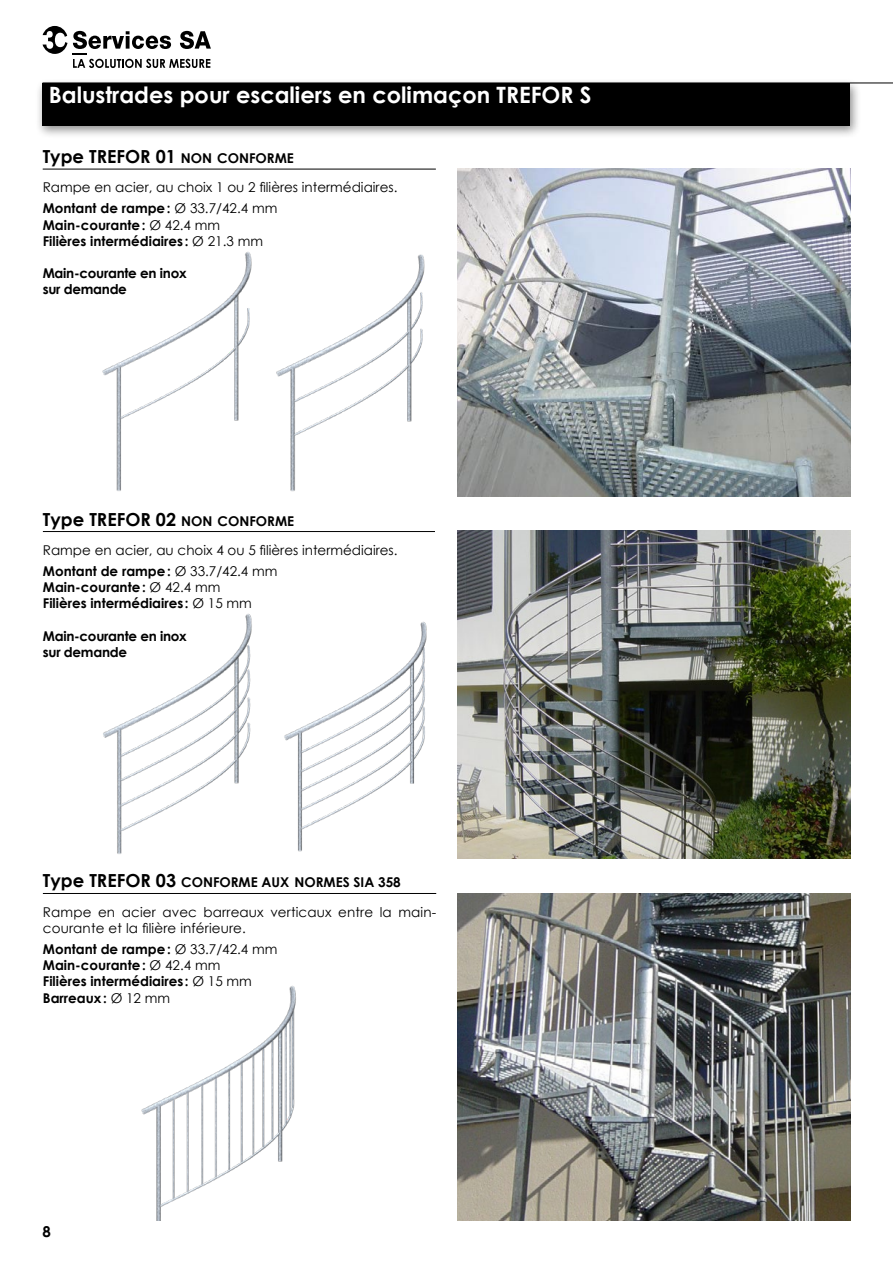
<style>
.page{position:relative;width:893px;height:1263px;background:#fff}
.page>*{position:absolute;margin:0;border:0;box-sizing:border-box;transform-origin:0 0}
.t1{font:700 22.5px "Century Gothic";color:#fff}
.t2{font:700 18px "Century Gothic";color:#000}
.t3{font:700 15px "Century Gothic";color:#000}
.t4{font:13.5px/21px "Century Gothic";color:#000}
.t5{font:700 13.5px/16.2px "Century Gothic";color:#000}
.t6{font:700 13.5px/16.2px "Century Gothic";letter-spacing:-.02em;color:#000}
.s1{font-size:13.5px}
.s2{font-weight:700}
.s3{font-weight:400}
.s4{font-weight:700;font-size:18px}
</style>
<div class="page">
<svg style="left:43px;top:26px;width:24px;height:28px"></svg>
<svg style="left:73px;top:31px;width:138px;height:37px"></svg>
<div style="left:35px;top:78px;width:826px;height:61px;background:#000;opacity:.45"></div>
<div style="left:43px;top:83px;width:807px;height:42px;background:#000"></div>
<hr style="left:43px;top:83px;width:850px;height:1px;background:#000">
<hr style="left:43px;top:169px;width:393px;height:1px;background:#000">
<img style="left:102px;top:252px;width:150px;height:239px">
<img style="left:276px;top:254px;width:149px;height:238px">
<hr style="left:43px;top:531px;width:392px;height:1px;background:#000">
<img style="left:103px;top:614px;width:149px;height:240px">
<img style="left:284px;top:622px;width:143px;height:230px">
<hr style="left:43px;top:893px;width:393px;height:1px;background:#000">
<img style="left:141px;top:985px;width:155px;height:235px">
<img style="left:457px;top:169px;width:393px;height:327px">
<img style="left:457px;top:531px;width:393px;height:327px">
<img style="left:457px;top:893px;width:393px;height:327px">
<h1 class="t1" style="left:49px;top:77px;width:544px">Balustrades pour escaliers en colimaçon TREFOR S</h1>
<h2 class="t2" style="left:43px;top:143px;width:253px">Type TREFOR 01 <span class="s1">NON CONFORME</span></h2>
<p class="t4" style="left:43px;top:177px;width:356px">Rampe en acier, au choix 1 ou 2 filières intermédiaires.<br><span class="s2">Montant de rampe:</span> Ø 33.7/42.4 mm</p>
<p class="t5" style="left:43px;top:216px;width:222px">Main-courante: <span class="s3">Ø 42.4 mm<br></span>Filières intermédiaires : <span class="s3">Ø 21.3 mm</span></p>
<p class="t6" style="left:43px;top:265px;width:145px">Main-courante en inox sur demande</p>
<h2 class="t2" style="left:43px;top:505px;width:253px">Type TREFOR 02 <span class="s1">NON CONFORME</span></h2>
<p class="t4" style="left:43px;top:539px;width:356px">Rampe en acier, au choix 4 ou 5 filières intermédiaires.<br><span class="s2">Montant de rampe:</span> Ø 33.7/42.4 mm</p>
<p class="t5" style="left:43px;top:578px;width:211px">Main-courante: <span class="s3">Ø 42.4 mm<br></span>Filières intermédiaires : <span class="s3">Ø 15 mm</span></p>
<p class="t6" style="left:43px;top:627px;width:145px">Main-courante en inox sur demande</p>
<p class="t4" style="left:43px;top:868px;width:395px;line-height:29.4px"><span class="s4">Type TREFOR 03</span> <span class="s2">CONFORME AUX NORMES SIA 358<br></span>Rampe en acier avec barreaux verticaux entre la main-</p>
<p class="t4" style="left:43px;top:917px;width:236px">courante et la filière inférieure.<br><span class="s2">Montant de rampe:</span> Ø 33.7/42.4 mm</p>
<p class="t5" style="left:43px;top:957px;width:211px">Main-courante: <span class="s3">Ø 42.4 mm<br></span>Filières intermédiaires : <span class="s3">Ø 15 mm<br></span>Barreaux: <span class="s3">Ø 12 mm</span></p>
<p class="t3" style="left:43px;top:1220px;width:10px">8</p>
</div>
